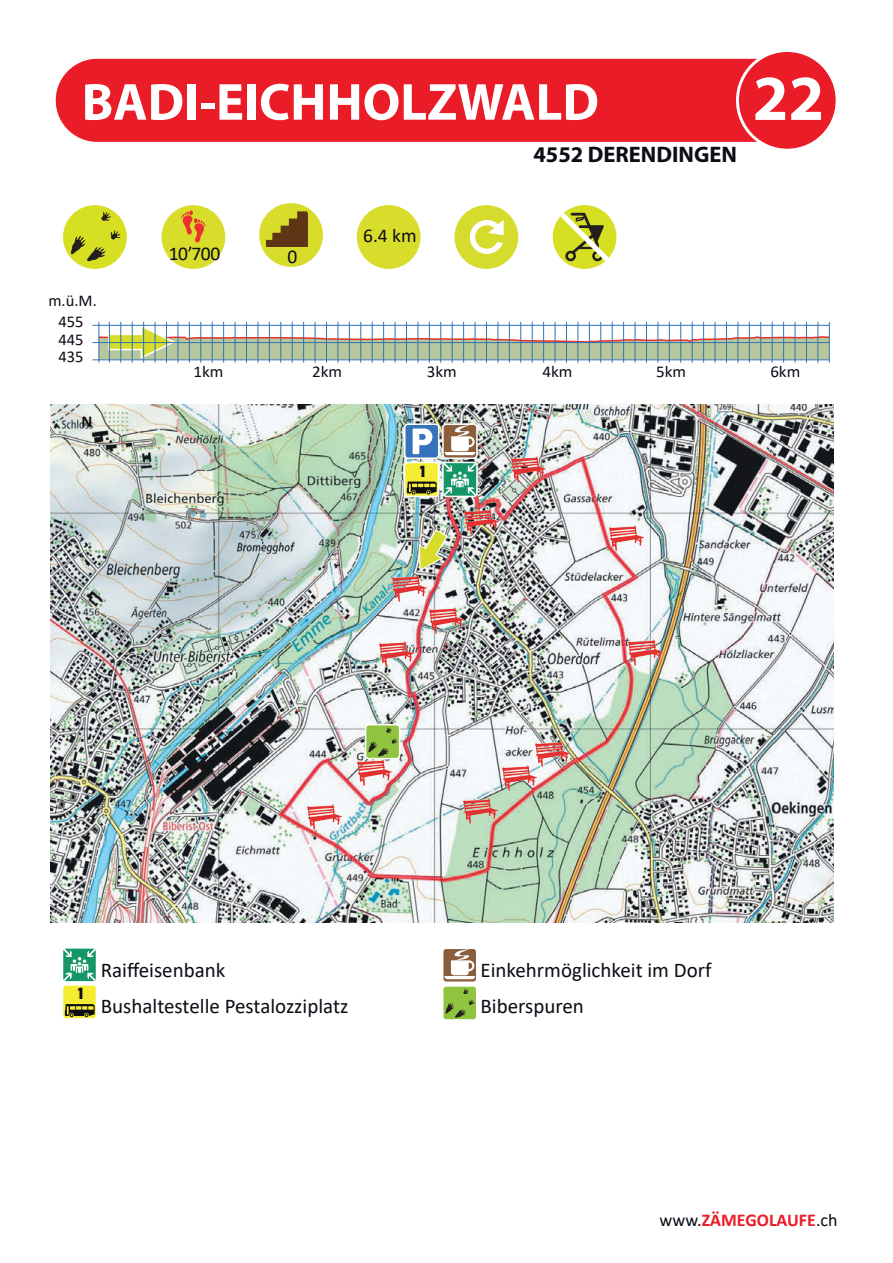
<style>
.page{position:relative;width:893px;height:1263px;background:#fff}
.page>*{position:absolute;margin:0;border:0;box-sizing:border-box;transform-origin:0 0}
.t1{font:700 64.5px "Myriad Pro";color:#fff}
.t2{font:700 52.5px "Myriad Pro";color:#fff}
.t3{font:700 22.5px "Myriad Pro";color:#0d0b14}
.t4{font:21px/36px "Calibri";color:#0d0b14}
.t5{font:19.5px "Calibri";letter-spacing:-.02em;color:#0d0b14}
.t6{font:700 18px "Calibri";color:#ea1c28}
.t7{font:700 16.65px "Calibri";color:#0d0b14}
.t8{font:16.5px/17.4px "Calibri";color:#0d0b14}
.t9{font:15px "COCOGOOSE";color:#0d0b14}
.s1{font-weight:400;color:#0d0b14}
</style>
<div class="page">
<img style="left:51px;top:404px;width:783px;height:518px">
<img style="left:392px;top:576px;width:34px;height:25px">
<img style="left:429px;top:608px;width:34px;height:25px">
<img style="left:379px;top:641px;width:34px;height:26px">
<img style="left:358px;top:760px;width:34px;height:25px">
<img style="left:308px;top:804px;width:34px;height:26px">
<img style="left:463px;top:798px;width:34px;height:26px">
<img style="left:502px;top:765px;width:34px;height:26px">
<img style="left:535px;top:741px;width:34px;height:25px">
<img style="left:628px;top:640px;width:34px;height:25px">
<img style="left:610px;top:525px;width:34px;height:25px">
<img style="left:511px;top:457px;width:34px;height:25px">
<img style="left:465px;top:509px;width:34px;height:26px">
<div style="left:62px;top:985px;width:35px;height:34px;background:#f4ed34;border-radius:3px"></div>
<div style="left:62px;top:984px;width:35px;height:36px;border:2px solid #fff;border-radius:3px"></div>
<svg style="left:65px;top:1004px;width:30px;height:13px"></svg>
<div style="left:404px;top:462px;width:34px;height:34px;background:#f4ed34;border-radius:3px"></div>
<div style="left:404px;top:462px;width:35px;height:35px;border:2px solid #fff;border-radius:3px"></div>
<svg style="left:407px;top:481px;width:30px;height:14px"></svg>
<svg style="left:418px;top:528px;width:31px;height:44px"></svg>
<div style="left:62px;top:947px;width:35px;height:36px;border:2px solid #fff;border-radius:3px"></div>
<svg style="left:63px;top:949px;width:33px;height:32px"></svg>
<div style="left:442px;top:462px;width:36px;height:35px;border:2px solid #fff;border-radius:3px"></div>
<svg style="left:444px;top:463px;width:32px;height:32px"></svg>
<svg style="left:443px;top:948px;width:34px;height:34px"></svg>
<div style="left:442px;top:947px;width:35px;height:36px;border:2px solid #fff;border-radius:3px"></div>
<svg style="left:444px;top:949px;width:31px;height:30px"></svg>
<svg style="left:443px;top:424px;width:34px;height:34px"></svg>
<div style="left:442px;top:423px;width:36px;height:36px;border:2px solid #fff;border-radius:3px"></div>
<svg style="left:445px;top:425px;width:30px;height:30px"></svg>
<div style="left:405px;top:424px;width:34px;height:34px;background:#3673ba;border-radius:3px"></div>
<div style="left:404px;top:423px;width:36px;height:36px;border:2px solid #fff;border-radius:3px"></div>
<svg style="left:413px;top:428px;width:19px;height:26px"></svg>
<div style="left:443px;top:986px;width:34px;height:34px;background:#8fc43e;border-radius:3px"></div>
<div style="left:442px;top:985px;width:35px;height:36px;border:2px solid #fff;border-radius:3px"></div>
<svg style="left:445px;top:989px;width:30px;height:29px"></svg>
<div style="left:365px;top:724px;width:35px;height:35px;border:2px solid #fff;border-radius:3px"></div>
<svg style="left:368px;top:727px;width:29px;height:29px"></svg>
<div style="left:357px;top:205px;width:64px;height:64px;background:#d8dd2c;border-radius:50%"></div>
<div style="left:162px;top:205px;width:63px;height:64px;background:#d8dd2c;border-radius:50%"></div>
<svg style="left:181px;top:210px;width:25px;height:33px"></svg>
<div style="left:259px;top:203px;width:64px;height:64px;background:#d8dd2c;border-radius:50%"></div>
<svg style="left:262px;top:209px;width:49px;height:37px"></svg>
<div style="left:266px;top:241px;width:41px;height:6px;background:#5e3615"></div>
<div style="left:275px;top:235px;width:32px;height:7px;background:#5e3615"></div>
<div style="left:284px;top:228px;width:23px;height:9px;background:#5e3615"></div>
<div style="left:292px;top:221px;width:15px;height:9px;background:#5e3615"></div>
<div style="left:299px;top:213px;width:8px;height:9px;background:#5e3615"></div>
<div style="left:454px;top:205px;width:64px;height:64px;background:#d6dc2d;border-radius:50%"></div>
<svg style="left:470px;top:220px;width:34px;height:34px"></svg>
<div style="left:553px;top:205px;width:63px;height:64px;background:#d6df21;border-radius:50%"></div>
<svg style="left:560px;top:213px;width:49px;height:49px"></svg>
<div style="left:63px;top:205px;width:64px;height:64px;background:#d6df21;border-radius:50%"></div>
<svg style="left:101px;top:212px;width:10px;height:9px"></svg>
<svg style="left:71px;top:230px;width:50px;height:31px"></svg>
<svg style="left:97px;top:324px;width:732px;height:35px"></svg>
<hr style="left:92px;top:359px;width:737px;height:1px;background:#3172b4">
<hr style="left:92px;top:342px;width:737px;height:1px;background:#3172b4">
<hr style="left:92px;top:325px;width:737px;height:1px;background:#3172b4">
<hr style="left:99px;top:322px;width:1px;height:41px;background:#3172b4">
<hr style="left:143px;top:322px;width:1px;height:41px;background:#3172b4">
<hr style="left:189px;top:322px;width:1px;height:41px;background:#3172b4">
<hr style="left:121px;top:322px;width:1px;height:41px;background:#3172b4">
<hr style="left:166px;top:322px;width:1px;height:41px;background:#3172b4">
<hr style="left:326px;top:322px;width:1px;height:41px;background:#3172b4">
<hr style="left:623px;top:322px;width:1px;height:41px;background:#3172b4">
<hr style="left:292px;top:322px;width:1px;height:41px;background:#3172b4">
<hr style="left:498px;top:322px;width:1px;height:41px;background:#3172b4">
<hr style="left:281px;top:322px;width:1px;height:41px;background:#3172b4">
<hr style="left:429px;top:322px;width:1px;height:41px;background:#3172b4">
<hr style="left:258px;top:322px;width:1px;height:41px;background:#3172b4">
<hr style="left:372px;top:322px;width:1px;height:41px;background:#3172b4">
<hr style="left:235px;top:322px;width:1px;height:41px;background:#3172b4">
<hr style="left:338px;top:322px;width:1px;height:41px;background:#3172b4">
<hr style="left:212px;top:322px;width:1px;height:41px;background:#3172b4">
<hr style="left:109px;top:322px;width:1px;height:41px;background:#3172b4">
<hr style="left:155px;top:322px;width:1px;height:41px;background:#3172b4">
<hr style="left:532px;top:322px;width:1px;height:41px;background:#3172b4">
<hr style="left:132px;top:322px;width:1px;height:41px;background:#3172b4">
<hr style="left:475px;top:322px;width:1px;height:41px;background:#3172b4">
<hr style="left:269px;top:322px;width:1px;height:41px;background:#3172b4">
<hr style="left:395px;top:322px;width:1px;height:41px;background:#3172b4">
<hr style="left:246px;top:322px;width:1px;height:41px;background:#3172b4">
<hr style="left:349px;top:322px;width:1px;height:41px;background:#3172b4">
<hr style="left:223px;top:322px;width:1px;height:41px;background:#3172b4">
<hr style="left:315px;top:322px;width:1px;height:41px;background:#3172b4">
<hr style="left:201px;top:322px;width:1px;height:41px;background:#3172b4">
<hr style="left:303px;top:322px;width:1px;height:41px;background:#3172b4">
<hr style="left:178px;top:322px;width:1px;height:41px;background:#3172b4">
<hr style="left:440px;top:322px;width:1px;height:41px;background:#3172b4">
<hr style="left:578px;top:322px;width:1px;height:41px;background:#3172b4">
<hr style="left:383px;top:322px;width:1px;height:41px;background:#3172b4">
<hr style="left:486px;top:322px;width:1px;height:41px;background:#3172b4">
<hr style="left:360px;top:322px;width:1px;height:41px;background:#3172b4">
<hr style="left:418px;top:322px;width:1px;height:41px;background:#3172b4">
<hr style="left:646px;top:322px;width:1px;height:41px;background:#3172b4">
<hr style="left:509px;top:322px;width:1px;height:41px;background:#3172b4">
<hr style="left:520px;top:322px;width:1px;height:41px;background:#3172b4">
<hr style="left:463px;top:322px;width:1px;height:41px;background:#3172b4">
<hr style="left:726px;top:322px;width:1px;height:41px;background:#3172b4">
<hr style="left:555px;top:322px;width:1px;height:41px;background:#3172b4">
<hr style="left:543px;top:322px;width:1px;height:41px;background:#3172b4">
<hr style="left:452px;top:322px;width:1px;height:41px;background:#3172b4">
<hr style="left:406px;top:322px;width:1px;height:41px;background:#3172b4">
<hr style="left:806px;top:322px;width:1px;height:41px;background:#3172b4">
<hr style="left:600px;top:322px;width:1px;height:41px;background:#3172b4">
<hr style="left:680px;top:322px;width:1px;height:41px;background:#3172b4">
<hr style="left:760px;top:322px;width:1px;height:41px;background:#3172b4">
<hr style="left:703px;top:322px;width:1px;height:41px;background:#3172b4">
<hr style="left:783px;top:322px;width:1px;height:41px;background:#3172b4">
<hr style="left:829px;top:322px;width:1px;height:41px;background:#3172b4">
<hr style="left:738px;top:322px;width:1px;height:41px;background:#3172b4">
<hr style="left:589px;top:322px;width:1px;height:41px;background:#3172b4">
<hr style="left:658px;top:322px;width:1px;height:41px;background:#3172b4">
<hr style="left:692px;top:322px;width:1px;height:41px;background:#3172b4">
<hr style="left:566px;top:322px;width:1px;height:41px;background:#3172b4">
<hr style="left:749px;top:322px;width:1px;height:41px;background:#3172b4">
<hr style="left:612px;top:322px;width:1px;height:41px;background:#3172b4">
<hr style="left:635px;top:322px;width:1px;height:41px;background:#3172b4">
<hr style="left:669px;top:322px;width:1px;height:41px;background:#3172b4">
<hr style="left:772px;top:322px;width:1px;height:41px;background:#3172b4">
<hr style="left:715px;top:322px;width:1px;height:41px;background:#3172b4">
<hr style="left:818px;top:322px;width:1px;height:41px;background:#3172b4">
<hr style="left:795px;top:322px;width:1px;height:41px;background:#3172b4">
<div style="left:56px;top:59px;width:701px;height:83px;background:#ea1c28"></div>
<div style="left:737px;top:51px;width:100px;height:99px;background:#ea1c28;border-radius:50%"></div>
<div style="left:736px;top:49px;width:103px;height:103px;border:3px solid #fff;border-radius:50%"></div>
<h2 class="t2" style="left:82px;top:68px;width:519px">BADI-EICHHOLZWALD</h2>
<h1 class="t1" style="left:753px;top:56px;width:73px">22</h1>
<p class="t3" style="left:533px;top:140px;width:205px">4552 DERENDINGEN</p>
<p class="t8" style="left:48px;top:291px;width:50px">m.ü.M.</p>
<p class="t8" style="left:59px;top:330px;width:27px">445<br>435</p>
<p class="t8" style="left:59px;top:313px;width:27px">455</p>
<p class="t7" style="left:81px;top:410px;width:12px">N</p>
<p class="t5" style="left:169px;top:240px;width:53px">10’700</p>
<p class="t5" style="left:287px;top:243px;width:11px">0</p>
<p class="t5" style="left:363px;top:222px;width:55px">6.4 km</p>
<p class="t8" style="left:193px;top:363px;width:31px">1km</p>
<p class="t8" style="left:312px;top:363px;width:31px">2km</p>
<p class="t8" style="left:656px;top:363px;width:31px">5km</p>
<p class="t8" style="left:770px;top:363px;width:31px">6km</p>
<p class="t8" style="left:427px;top:363px;width:31px">3km</p>
<p class="t8" style="left:542px;top:363px;width:31px">4km</p>
<p class="t9" style="left:420px;top:460px;width:7px">1</p>
<p class="t9" style="left:78px;top:982px;width:7px">1</p>
<p class="t4" style="left:101px;top:951px;width:249px">Raiffeisenbank<br>Bushaltestelle Pestalozziplatz</p>
<p class="t4" style="left:480px;top:951px;width:233px">Einkehrmöglichkeit im Dorf<br>Biberspuren</p>
<p class="t6" style="left:660px;top:1207px;width:180px"><span class="s1">www.</span>ZÄMEGOLAUFE<span class="s1">.ch</span></p>
</div>
